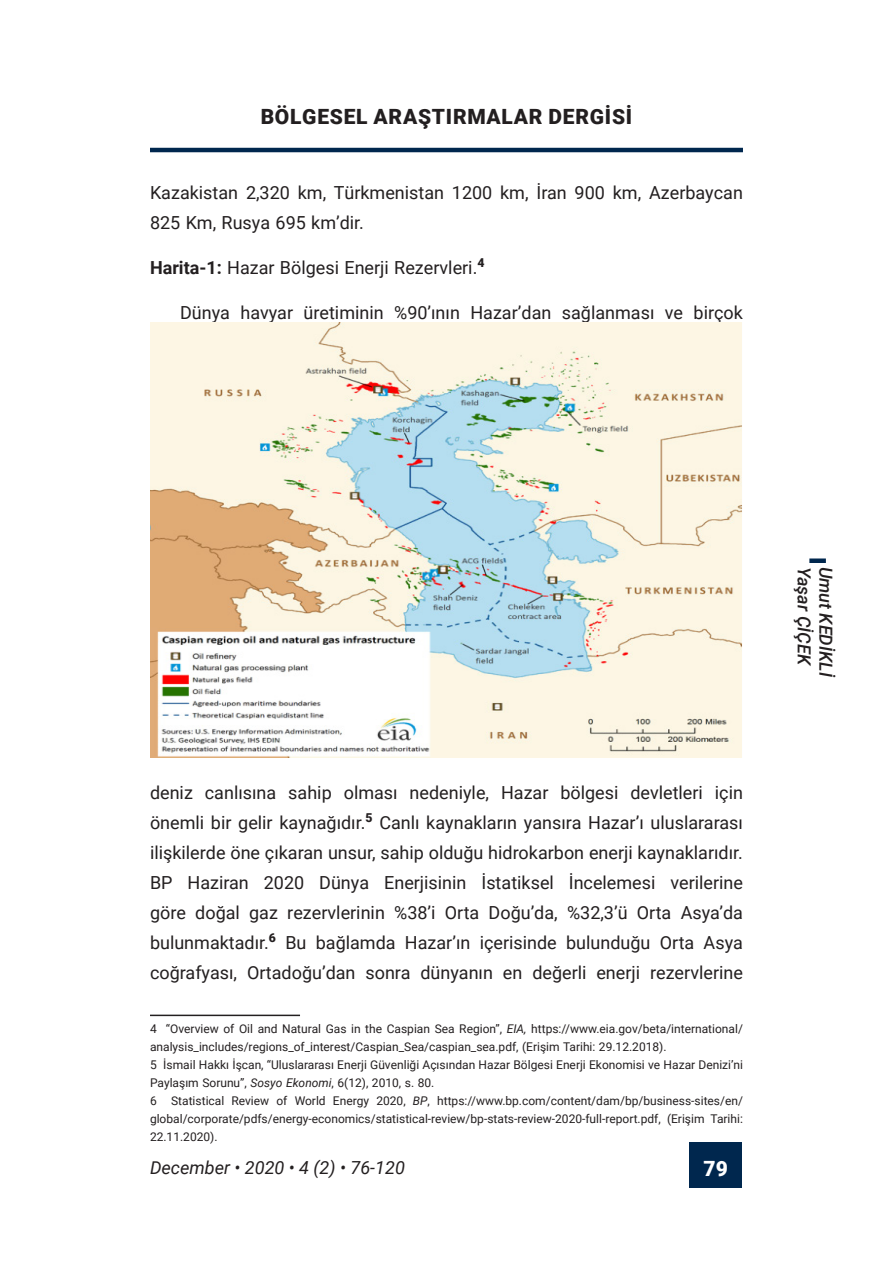
<style>
.page{position:relative;width:893px;height:1263px;background:#fff}
.page>*{position:absolute;margin:0;border:0;box-sizing:border-box;transform-origin:0 0}
.t1{font:900 21px "Roboto";letter-spacing:.035em;color:#231f20}
.t2{font:900 21px "Roboto";color:#fff}
.INTEND_PARAF{font:18px/30px "Roboto";color:#231f20;text-align:justify}
.Paragraflar{font:18px/30px "Roboto";color:#231f20}
.t3{font:italic 18px "Roboto";color:#231f20}
.t4{font:italic 500 18px "Roboto";color:#231f20}
.DİPNOT{font:12px/18px "Roboto";color:#231f20}
.s1{font-weight:700}
.s2{font-style:italic}
</style>
<div class="page">
<hr style="left:150px;top:148px;width:593px;height:4px;background:#00274e">
<div style="left:689px;top:1142px;width:53px;height:45px;background:#00274e"></div>
<div style="left:809px;top:558px;width:17px;height:5px;background:#00274e"></div>
<hr style="left:150px;top:1015px;width:150px;height:1px;background:#231f20">
<img style="left:150px;top:323px;width:592px;height:435px">
<h1 class="t1" style="left:261px;top:101px;width:373px">BÖLGESEL ARAŞTIRMALAR DERGİSİ</h1>
<p class="Paragraflar" style="left:150px;top:177px;width:594px">Kazakistan 2,320 km, Türkmenistan 1200 km, İran 900 km, Azerbaycan<br>825 Km, Rusya 695 km’dir.</p>
<p class="Paragraflar" style="left:150px;top:252px;width:336px"><span class="s1">Harita-1:</span> Hazar Bölgesi Enerji Rezervleri.<sup>4</sup></p>
<p class="INTEND_PARAF" style="left:180px;top:297px;width:564px">Dünya havyar üretiminin %90’ının Hazar’dan sağlanması ve birçok</p>
<p class="INTEND_PARAF" style="left:150px;top:777px;width:594px">deniz canlısına sahip olması nedeniyle, Hazar bölgesi devletleri için önemli bir gelir kaynağıdır.<sup>5</sup> Canlı kaynakların yansıra Hazar’ı uluslararası ilişkilerde öne çıkaran unsur, sahip olduğu hidrokarbon enerji kaynaklarıdır.<br>BP Haziran 2020 Dünya Enerjisinin İstatiksel İncelemesi verilerine göre doğal gaz rezervlerinin %38’i Orta Doğu’da, %32,3’ü Orta Asya’da bulunmaktadır.<sup>6</sup> Bu bağlamda Hazar’ın içerisinde bulunduğu Orta Asya coğrafyası, Ortadoğu’dan sonra dünyanın en değerli enerji rezervlerine</p>
<p class="DİPNOT" style="left:150px;top:1020px;width:594px">4 “Overview of Oil and Natural Gas in the Caspian Sea Region”, <span class="s2">EIA,</span> https://www.eia.gov/beta/international/ analysis_includes/regions_of_interest/Caspian_Sea/caspian_sea.pdf, (Erişim Tarihi: 29.12.2018).</p>
<p class="DİPNOT" style="left:150px;top:1056px;width:594px">5 İsmail Hakkı İşcan, “Uluslararası Enerji Güvenliği Açısından Hazar Bölgesi Enerji Ekonomisi ve Hazar Denizi’ni<br>Paylaşım Sorunu”, <span class="s2">Sosyo Ekonomi</span>, 6(12), 2010, s. 80.</p>
<p class="DİPNOT" style="left:150px;top:1092px;width:594px;text-align:justify">6 Statistical Review of World Energy 2020, <span class="s2">BP</span>, https://www.bp.com/content/dam/bp/business-sites/en/ global/corporate/pdfs/energy-economics/statistical-review/bp-stats-review-2020-full-report.pdf, (Erişim Tarihi:<br>22.11.2020).</p>
<h2 class="t3" style="left:150px;top:1155px;width:256px">December • 2020 • 4 (2) • 76-120</h2>
<h1 class="t2" style="left:704px;top:1153px;width:26px">79</h1>
<h2 class="t4" style="left:817px;top:566px;width:101px;rotate:90deg">Yaşar ÇİÇEK</h2>
<h2 class="t4" style="left:838px;top:566px;width:112px;rotate:90deg">Umut KEDİKLİ</h2>
</div>
